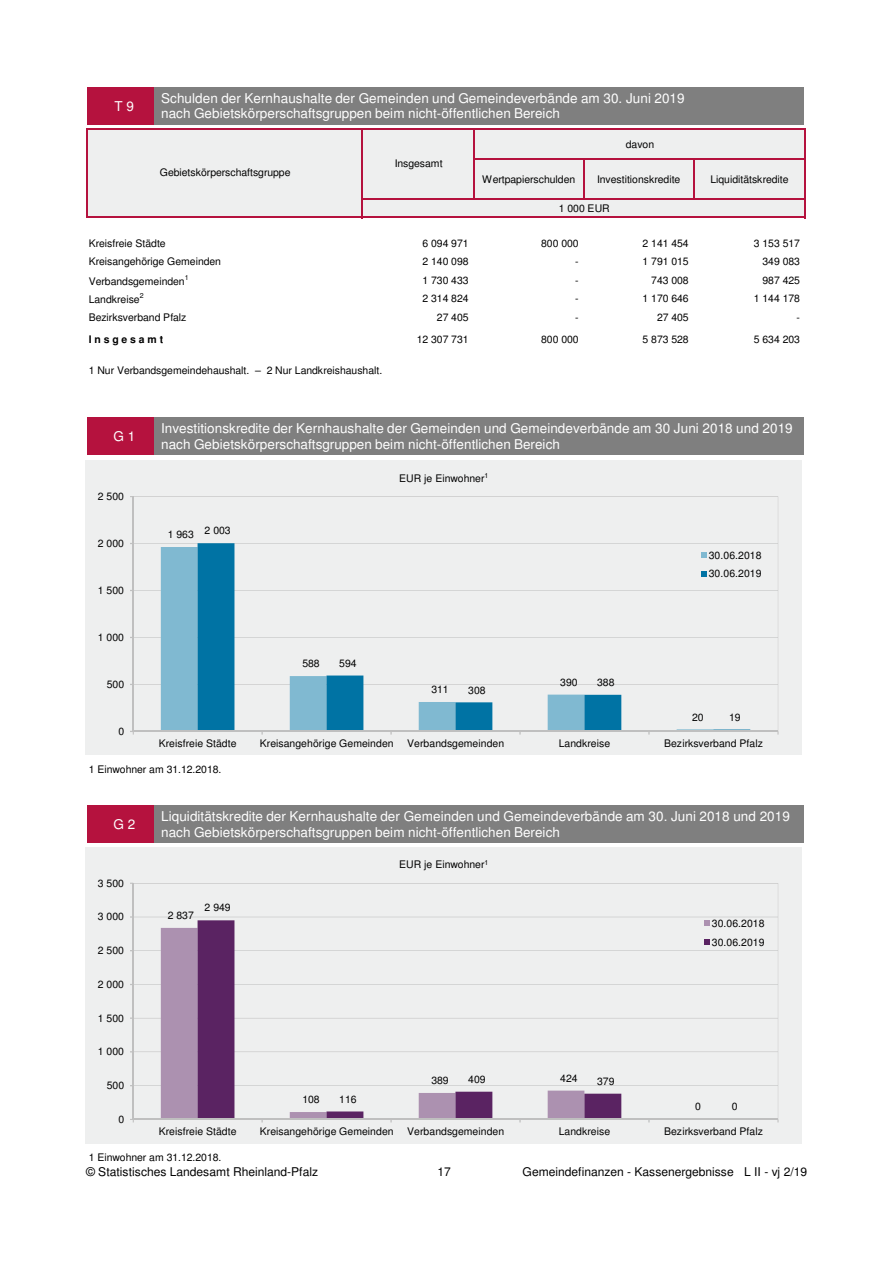
<style>
.page{position:relative;width:893px;height:1263px;background:#fff}
.page>*{position:absolute;margin:0;border:0;box-sizing:border-box;transform-origin:0 0}
.t1{font:13.5px/15.6px "Helvetica";letter-spacing:.005em;color:#fff}
.t2{font:12px "Helvetica";letter-spacing:-.005em;color:#000}
.t3{font:10.5px "Helvetica";letter-spacing:-.005em;color:#000}
.t4{font:10.5px/18.8px "Helvetica";letter-spacing:.015em;color:#000}
.t5{font:700 10.5px "Helvetica";color:#000}
.t6{font:7.05px "Helvetica";color:#000}
</style>
<div class="page">
<div style="left:87px;top:129px;width:718px;height:89px;background:#eeefef"></div>
<hr style="left:86px;top:129px;width:1px;height:89px;background:#b5123e">
<hr style="left:361px;top:130px;width:2px;height:88px;background:#b5123e">
<hr style="left:473px;top:130px;width:1px;height:70px;background:#b5123e">
<hr style="left:804px;top:130px;width:1px;height:88px;background:#b5123e">
<hr style="left:583px;top:159px;width:1px;height:41px;background:#b5123e">
<hr style="left:693px;top:159px;width:1px;height:41px;background:#b5123e">
<hr style="left:87px;top:129px;width:718px;height:1px;background:#b5123e">
<hr style="left:474px;top:158px;width:331px;height:1px;background:#b5123e">
<hr style="left:363px;top:198px;width:442px;height:2px;background:#b5123e">
<hr style="left:87px;top:217px;width:718px;height:1px;background:#b5123e">
<div style="left:86px;top:460px;width:715px;height:295px;background:#eeefef"></div>
<svg style="left:133px;top:496px;width:645px;height:235px"></svg>
<div style="left:161px;top:547px;width:36px;height:184px;background:#80b9d1"></div>
<svg style="left:197px;top:543px;width:553px;height:188px"></svg>
<hr style="left:133px;top:497px;width:1px;height:234px;background:#bfbfbf">
<hr style="left:133px;top:731px;width:645px;height:1px;background:#bfbfbf">
<svg style="left:701px;top:553px;width:5px;height:5px"></svg>
<svg style="left:701px;top:571px;width:5px;height:6px"></svg>
<div style="left:86px;top:847px;width:715px;height:296px;background:#eeefef"></div>
<svg style="left:134px;top:883px;width:644px;height:236px"></svg>
<div style="left:161px;top:928px;width:36px;height:191px;background:#ac91b0"></div>
<svg style="left:197px;top:920px;width:424px;height:199px"></svg>
<hr style="left:133px;top:883px;width:1px;height:236px;background:#bfbfbf">
<hr style="left:133px;top:1119px;width:645px;height:1px;background:#bfbfbf">
<svg style="left:704px;top:921px;width:5px;height:5px"></svg>
<svg style="left:704px;top:940px;width:5px;height:5px"></svg>
<div style="left:87px;top:805px;width:68px;height:37px;background:#b5123e"></div>
<div style="left:155px;top:805px;width:649px;height:37px;background:#7f7f7f"></div>
<div style="left:87px;top:417px;width:68px;height:37px;background:#b5123e"></div>
<div style="left:155px;top:417px;width:649px;height:37px;background:#7f7f7f"></div>
<div style="left:87px;top:87px;width:68px;height:37px;background:#b5123e"></div>
<div style="left:155px;top:87px;width:649px;height:37px;background:#7f7f7f"></div>
<p class="t1" style="left:114px;top:98px;width:21px">T 9</p>
<p class="t1" style="left:161px;top:90px;width:525px">Schulden der Kernhaushalte der Gemeinden und Gemeindeverbände am 30. Juni 2019 nach Gebietskörperschaftsgruppen beim nicht-öffentlichen Bereich</p>
<p class="t3" style="left:160px;top:167px;width:132px">Gebietskörperschaftsgruppe</p>
<p class="t3" style="left:395px;top:157px;width:49px">Insgesamt</p>
<p class="t3" style="left:625px;top:138px;width:30px">davon</p>
<p class="t3" style="left:482px;top:173px;width:94px">Wertpapierschulden</p>
<p class="t3" style="left:597px;top:173px;width:85px">Investitionskredite</p>
<p class="t3" style="left:710px;top:173px;width:80px">Liquiditätskredite</p>
<p class="t3" style="left:559px;top:202px;width:52px">1 000 EUR</p>
<p class="t3" style="left:89px;top:237px;width:78px">Kreisfreie Städte</p>
<p class="t3" style="left:422px;top:237px;width:48px">6 094 971</p>
<p class="t3" style="left:541px;top:237px;width:39px">800 000</p>
<p class="t3" style="left:642px;top:237px;width:48px">2 141 454</p>
<p class="t3" style="left:753px;top:237px;width:48px">3 153 517</p>
<p class="t3" style="left:89px;top:256px;width:134px">Kreisangehörige Gemeinden</p>
<p class="t3" style="left:422px;top:256px;width:48px">2 140 098</p>
<p class="t3" style="left:575px;top:256px;width:5px">-</p>
<p class="t3" style="left:642px;top:256px;width:48px">1 791 015</p>
<p class="t3" style="left:762px;top:256px;width:39px">349 083</p>
<p class="t3" style="left:89px;top:275px;width:97px">Verbandsgemeinden</p>
<p class="t6" style="left:185px;top:273px;width:5px">1</p>
<p class="t3" style="left:422px;top:274px;width:48px">1 730 433</p>
<p class="t3" style="left:575px;top:274px;width:5px">-</p>
<p class="t3" style="left:651px;top:274px;width:39px">743 008</p>
<p class="t3" style="left:762px;top:274px;width:39px">987 425</p>
<p class="t6" style="left:140px;top:292px;width:5px">2</p>
<p class="t3" style="left:422px;top:293px;width:48px">2 314 824</p>
<p class="t3" style="left:575px;top:293px;width:5px">-</p>
<p class="t3" style="left:642px;top:293px;width:48px">1 170 646</p>
<p class="t3" style="left:753px;top:293px;width:48px">1 144 178</p>
<p class="t3" style="left:89px;top:311px;width:99px">Bezirksverband Pfalz</p>
<p class="t3" style="left:437px;top:311px;width:33px">27 405</p>
<p class="t3" style="left:575px;top:311px;width:5px">-</p>
<p class="t3" style="left:657px;top:311px;width:33px">27 405</p>
<p class="t3" style="left:796px;top:311px;width:5px">-</p>
<p class="t5" style="left:89px;top:335px;width:76px">I n s g e s a m t</p>
<p class="t3" style="left:417px;top:334px;width:53px">12 307 731</p>
<p class="t3" style="left:541px;top:334px;width:39px">800 000</p>
<p class="t3" style="left:642px;top:334px;width:48px">5 873 528</p>
<p class="t3" style="left:753px;top:334px;width:48px">5 634 203</p>
<p class="t3" style="left:89px;top:365px;width:295px">1 Nur Verbandsgemeindehaushalt. – 2 Nur Landkreishaushalt.</p>
<p class="t3" style="left:89px;top:294px;width:52px">Landkreise</p>
<p class="t1" style="left:113px;top:428px;width:23px">G 1</p>
<p class="t1" style="left:161px;top:420px;width:633px">Investitionskredite der Kernhaushalte der Gemeinden und Gemeindeverbände am 30 Juni 2018 und 2019 nach Gebietskörperschaftsgruppen beim nicht-öffentlichen Bereich</p>
<p class="t3" style="left:98px;top:490px;width:28px">2 500</p>
<p class="t3" style="left:98px;top:537px;width:28px">2 000</p>
<p class="t3" style="left:98px;top:584px;width:28px">1 500</p>
<p class="t3" style="left:98px;top:631px;width:28px">1 000</p>
<p class="t3" style="left:107px;top:678px;width:19px">500</p>
<p class="t3" style="left:118px;top:725px;width:7px">0</p>
<p class="t3" style="left:168px;top:528px;width:28px">1 963</p>
<p class="t3" style="left:204px;top:525px;width:28px">2 003</p>
<p class="t3" style="left:399px;top:472px;width:91px">EUR je Einwohner<sup>1</sup></p>
<p class="t3" style="left:302px;top:658px;width:19px">588</p>
<p class="t3" style="left:339px;top:657px;width:19px">594</p>
<p class="t3" style="left:431px;top:684px;width:19px">311</p>
<p class="t3" style="left:468px;top:684px;width:19px">308</p>
<p class="t3" style="left:560px;top:676px;width:19px">390</p>
<p class="t3" style="left:597px;top:676px;width:19px">388</p>
<p class="t4" style="left:708px;top:546px;width:54px">30.06.2018<br>30.06.2019</p>
<p class="t3" style="left:692px;top:711px;width:13px">20</p>
<p class="t3" style="left:729px;top:711px;width:13px">19</p>
<p class="t3" style="left:159px;top:738px;width:79px">Kreisfreie Städte</p>
<p class="t3" style="left:260px;top:738px;width:135px">Kreisangehörige Gemeinden</p>
<p class="t3" style="left:407px;top:738px;width:98px">Verbandsgemeinden</p>
<p class="t3" style="left:559px;top:738px;width:53px">Landkreise</p>
<p class="t3" style="left:664px;top:738px;width:100px">Bezirksverband Pfalz</p>
<p class="t3" style="left:89px;top:764px;width:134px">1 Einwohner am 31.12.2018.</p>
<p class="t1" style="left:113px;top:816px;width:23px">G 2</p>
<p class="t1" style="left:161px;top:808px;width:630px">Liquiditätskredite der Kernhaushalte der Gemeinden und Gemeindeverbände am 30. Juni 2018 und 2019 nach Gebietskörperschaftsgruppen beim nicht-öffentlichen Bereich</p>
<p class="t3" style="left:98px;top:877px;width:28px">3 500</p>
<p class="t3" style="left:98px;top:911px;width:28px">3 000</p>
<p class="t3" style="left:98px;top:944px;width:28px">2 500</p>
<p class="t3" style="left:98px;top:978px;width:28px">2 000</p>
<p class="t3" style="left:98px;top:1012px;width:28px">1 500</p>
<p class="t3" style="left:98px;top:1046px;width:28px">1 000</p>
<p class="t3" style="left:107px;top:1079px;width:19px">500</p>
<p class="t3" style="left:118px;top:1113px;width:7px">0</p>
<p class="t3" style="left:168px;top:909px;width:28px">2 837</p>
<p class="t3" style="left:204px;top:902px;width:28px">2 949</p>
<p class="t3" style="left:399px;top:858px;width:91px">EUR je Einwohner<sup>1</sup></p>
<p class="t3" style="left:302px;top:1093px;width:19px">108</p>
<p class="t3" style="left:339px;top:1093px;width:19px">116</p>
<p class="t3" style="left:431px;top:1075px;width:19px">389</p>
<p class="t3" style="left:560px;top:1072px;width:19px">424</p>
<p class="t3" style="left:468px;top:1073px;width:19px">409</p>
<p class="t3" style="left:597px;top:1075px;width:19px">379</p>
<p class="t4" style="left:712px;top:914px;width:54px">30.06.2018<br>30.06.2019</p>
<p class="t3" style="left:695px;top:1101px;width:7px">0</p>
<p class="t3" style="left:732px;top:1101px;width:7px">0</p>
<p class="t3" style="left:159px;top:1125px;width:79px">Kreisfreie Städte</p>
<p class="t3" style="left:260px;top:1125px;width:135px">Kreisangehörige Gemeinden</p>
<p class="t3" style="left:407px;top:1125px;width:98px">Verbandsgemeinden</p>
<p class="t3" style="left:559px;top:1125px;width:53px">Landkreise</p>
<p class="t3" style="left:664px;top:1125px;width:100px">Bezirksverband Pfalz</p>
<p class="t3" style="left:89px;top:1152px;width:134px">1 Einwohner am 31.12.2018.</p>
<p class="t2" style="left:86px;top:1166px;width:233px">© Statistisches Landesamt Rheinland-Pfalz</p>
<p class="t2" style="left:437px;top:1166px;width:15px">17</p>
<p class="t2" style="left:522px;top:1166px;width:286px">Gemeindefinanzen - Kassenergebnisse L II - vj 2/19</p>
</div>
